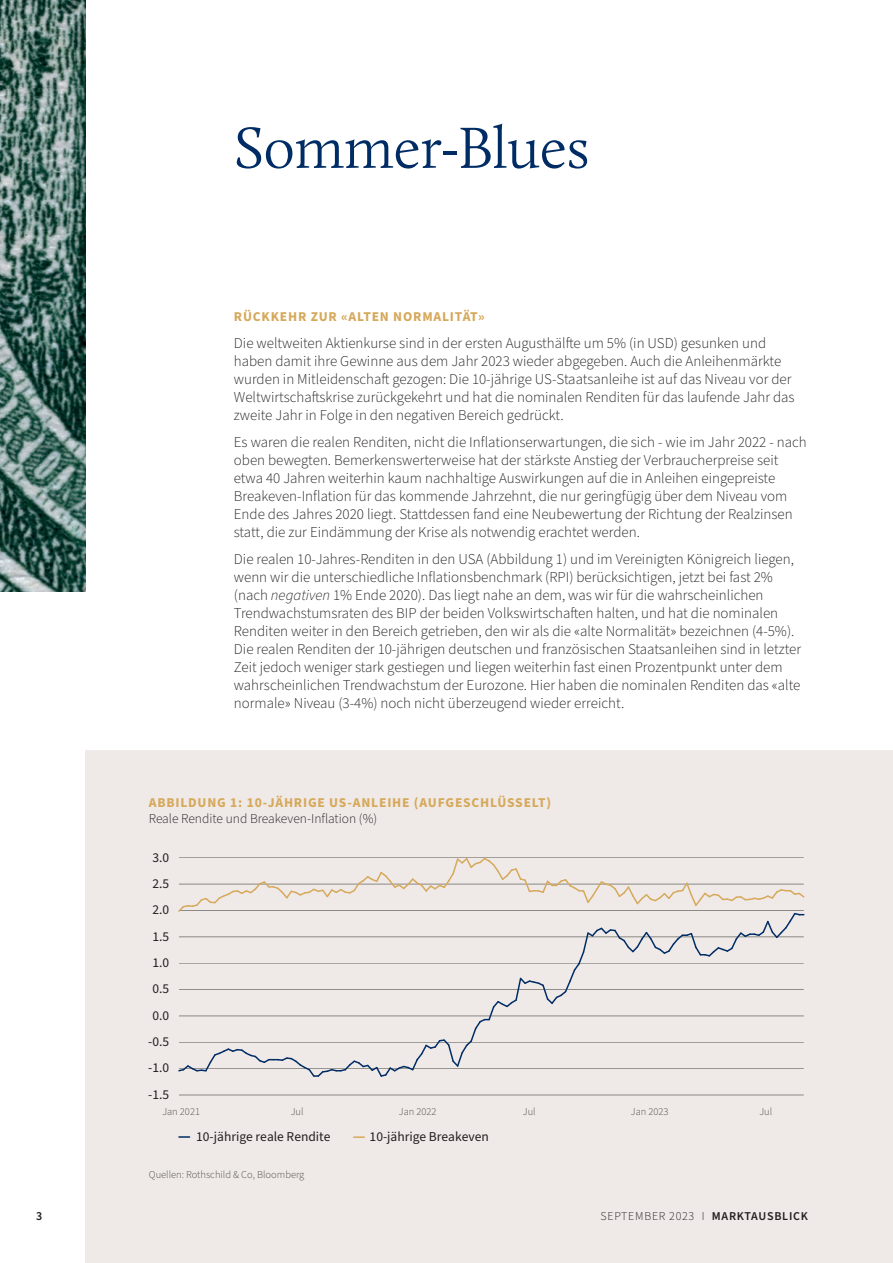
<style>
.page{position:relative;width:893px;height:1263px;background:#fff}
.page>*{position:absolute;margin:0;border:0;box-sizing:border-box;transform-origin:0 0}
.Title_H1{font:300 60px "Calluna";letter-spacing:-.01em;color:#002c65}
.Body_copy{font:300 15px/18px "Source Sans Pro";color:#231f20}
.t1{font:13.5px "Source Sans Pro";color:#231f20}
.Figure_title{font:700 13.5px "Source Sans Pro";letter-spacing:.06em;color:#d6a95b}
.Figure_title-2{font:300 13.5px "Source Sans Pro";color:#231f20}
.Title_-_subsections___categories{font:700 13.5px "Source Sans Pro";letter-spacing:.06em;color:#d6a95b}
.t2{font:300 12px "Source Sans Pro";letter-spacing:.06em;color:#231f20}
.t3{font:600 12px "Source Sans Pro";color:#231f20}
.Legal___notes{font:300 10.5px "Source Sans Pro";color:#48483d}
.t4{font:300 10.5px "Source Sans Pro";color:#47473d}
.s1{font-style:italic}
.s2{font-weight:600}
</style>
<div class="page">
<img style="left:0;top:0;width:85px;height:591px">
<div style="left:85px;top:751px;width:808px;height:512px;background:#efeae8"></div>
<svg style="left:179px;top:1136px;width:11px;height:2px"></svg>
<svg style="left:354px;top:1136px;width:10px;height:2px"></svg>
<hr style="left:179px;top:1095px;width:625px;height:1px;background:#47473d">
<svg style="left:178px;top:857px;width:627px;height:220px"></svg>
<p class="Title_H1" style="left:234px;top:112px;width:357px">Sommer-Blues</p>
<p class="Title_-_subsections___categories" style="left:234px;top:308px;width:252px">RÜCKKEHR ZUR «ALTEN NORMALITÄT»</p>
<p class="Body_copy" style="left:234px;top:335px;width:562px">Die weltweiten Aktienkurse sind in der ersten Augusthälfte um 5% (in USD) gesunken und haben damit ihre Gewinne aus dem Jahr 2023 wieder abgegeben. Auch die Anleihenmärkte wurden in Mitleidenschaft gezogen: Die 10-jährige US-Staatsanleihe ist auf das Niveau vor der Weltwirtschaftskrise zurückgekehrt und hat die nominalen Renditen für das laufende Jahr das zweite Jahr in Folge in den negativen Bereich gedrückt.</p>
<p class="Body_copy" style="left:234px;top:434px;width:574px">Es waren die realen Renditen, nicht die Inflationserwartungen, die sich - wie im Jahr 2022 - nach oben bewegten. Bemerkenswerterweise hat der stärkste Anstieg der Verbraucherpreise seit etwa 40 Jahren weiterhin kaum nachhaltige Auswirkungen auf die in Anleihen eingepreiste Breakeven-Inflation für das kommende Jahrzehnt, die nur geringfügig über dem Niveau vom Ende des Jahres 2020 liegt. Stattdessen fand eine Neubewertung der Richtung der Realzinsen statt, die zur Eindämmung der Krise als notwendig erachtet werden.</p>
<p class="Body_copy" style="left:234px;top:551px;width:569px">Die realen 10-Jahres-Renditen in den USA (Abbildung 1) und im Vereinigten Königreich liegen, wenn wir die unterschiedliche Inflationsbenchmark (RPI) berücksichtigen, jetzt bei fast 2% (nach <span class="s1">negativen</span> 1% Ende 2020). Das liegt nahe an dem, was wir für die wahrscheinlichen Trendwachstumsraten des BIP der beiden Volkswirtschaften halten, und hat die nominalen Renditen weiter in den Bereich getrieben, den wir als die «alte Normalität» bezeichnen (4-5%).<br>Die realen Renditen der 10-jährigen deutschen und französischen Staatsanleihen sind in letzter Zeit jedoch weniger stark gestiegen und liegen weiterhin fast einen Prozentpunkt unter dem wahrscheinlichen Trendwachstum der Eurozone. Hier haben die nominalen Renditen das «alte normale» Niveau (3-4%) noch nicht überzeugend wieder erreicht.</p>
<p class="Figure_title" style="left:149px;top:793px;width:404px">ABBILDUNG 1: 10-JÄHRIGE US-ANLEIHE (AUFGESCHLÜSSELT)</p>
<p class="Figure_title-2" style="left:149px;top:810px;width:230px">Reale Rendite und Breakeven-Inflation (%)</p>
<p class="t1" style="left:152px;top:848px;width:18px">3.0</p>
<p class="t1" style="left:152px;top:874px;width:18px">2.5</p>
<p class="t1" style="left:152px;top:901px;width:18px">2.0</p>
<p class="t1" style="left:152px;top:927px;width:18px">1.5</p>
<p class="t1" style="left:152px;top:953px;width:18px">1.0</p>
<p class="t1" style="left:152px;top:980px;width:18px">0.5</p>
<p class="t1" style="left:152px;top:1006px;width:18px">0.0</p>
<p class="t1" style="left:148px;top:1032px;width:22px">-0.5</p>
<p class="t1" style="left:148px;top:1059px;width:22px">-1.0</p>
<p class="t1" style="left:148px;top:1085px;width:22px">-1.5</p>
<p class="t4" style="left:162px;top:1105px;width:39px">Jan 2021</p>
<p class="t4" style="left:291px;top:1105px;width:14px">Jul</p>
<p class="t4" style="left:399px;top:1105px;width:39px">Jan 2022</p>
<p class="t4" style="left:523px;top:1105px;width:14px">Jul</p>
<p class="t4" style="left:631px;top:1105px;width:39px">Jan 2023</p>
<p class="t4" style="left:759px;top:1105px;width:14px">Jul</p>
<p class="t1" style="left:196px;top:1128px;width:136px">10-jährige reale Rendite</p>
<p class="t1" style="left:370px;top:1128px;width:121px">10-jährige Breakeven</p>
<p class="Legal___notes" style="left:149px;top:1167px;width:157px">Quellen: Rothschild &amp; Co, Bloomberg</p>
<p class="t3" style="left:36px;top:1207px;width:8px">3</p>
<p class="t2" style="left:600px;top:1207px;width:209px">SEPTEMBER 2023 I <span class="s2">MARKTAUSBLICK</span></p>
</div>
